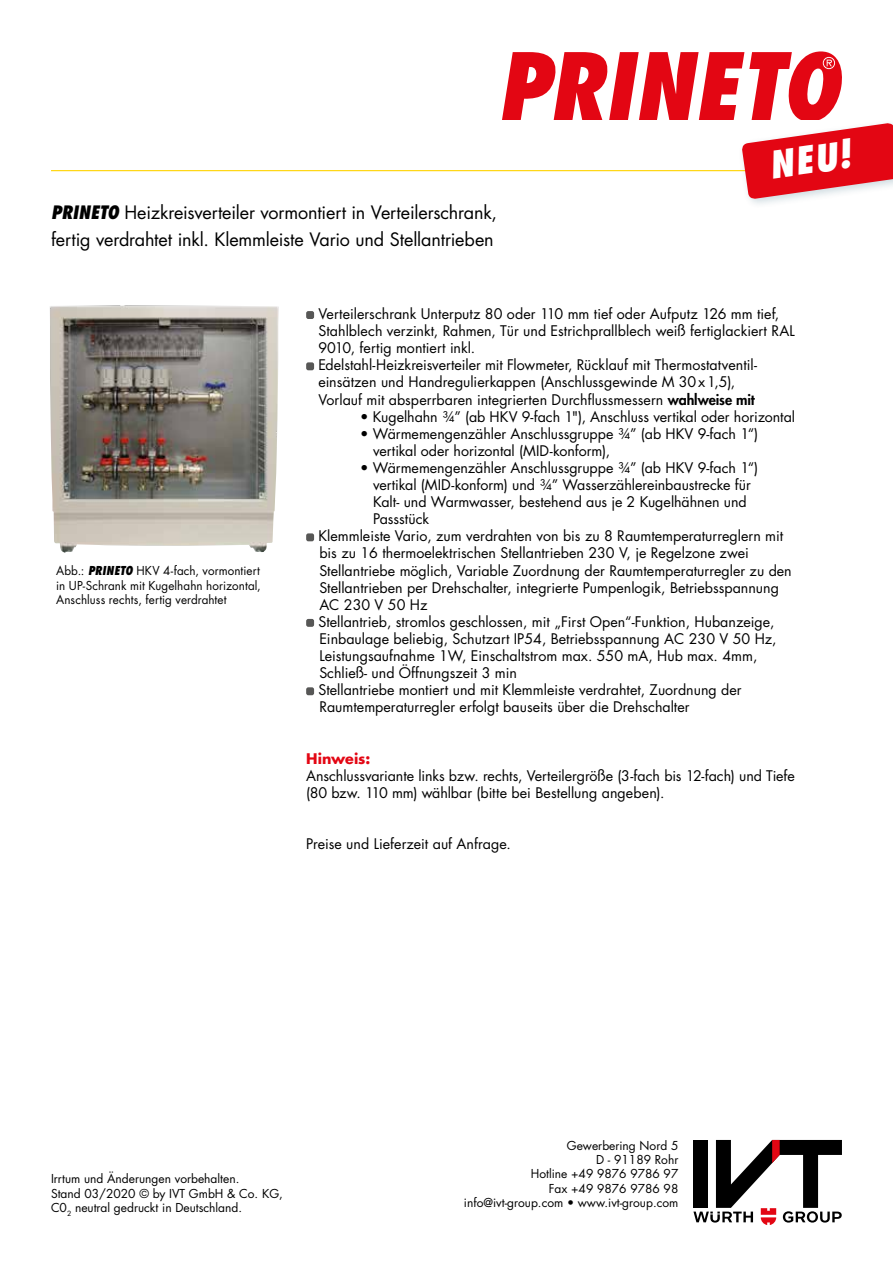
<style>
.page{position:relative;width:893px;height:1263px;background:#fff}
.page>*{position:absolute;margin:0;border:0;box-sizing:border-box;transform-origin:0 0}
.t1{font:italic 800 condensed 36.9px "Futura Std";color:#fff}
.t2{font:18px/27px "Futura Std";letter-spacing:-.01em;color:#000}
.t3{font:14.25px/17.1px "Futura Std";color:#000}
.t4{font:700 14.25px "Futura Std";color:#e30613}
.t5{font:12px/14.2px "Futura Std";color:#000;text-align:right}
.s1{font-weight:800;font-style:italic;font-stretch:condensed}
.s2{font-weight:800}
</style>
<div class="page">
<svg style="left:693px;top:1140px;width:149px;height:85px"></svg>
<hr style="left:51px;top:170px;width:842px;height:1px;background:#ffd300">
<div style="left:306px;top:619px;width:8px;height:8px;background:#575756;border-radius:2px"></div>
<div style="left:306px;top:687px;width:8px;height:8px;background:#575756;border-radius:2px"></div>
<img style="left:50px;top:305px;width:264px;height:248px">
<svg style="left:502px;top:51px;width:391px;height:149px"></svg>
<p class="t2" style="left:51px;top:199px;width:447px"><span class="s1">PRINETO</span> Heizkreisverteiler vormontiert in Verteilerschrank, fertig verdrahtet inkl. Klemmleiste Vario und Stellantrieben</p>
<h1 class="t1" style="left:766px;top:142px;width:82px;rotate:-8deg">NEU!</h1>
<p class="t5" style="left:56px;top:564px;width:206px;text-align:justify">Abb.: <span class="s1">PRINETO</span> HKV 4-fach, vormontiert in UP-Schrank mit Kugelhahn horizontal, Anschluss rechts, fertig verdrahtet</p>
<p class="t3" style="left:318px;top:305px;width:478px">Verteilerschrank Unterputz 80 oder 110 mm tief oder Aufputz 126 mm tief, Stahlblech verzinkt, Rahmen, Tür und Estrichprallblech weiß fertiglackiert RAL 9010, fertig montiert inkl.<br>Edelstahl-Heizkreisverteiler mit Flowmeter, Rücklauf mit Thermostatventil&shy;einsätzen und Handregulierkappen (Anschlussgewinde M 30x1,5),<br>Vorlauf mit absperrbaren integrierten Durchflussmessern <span class="s2">wahlweise mit</span></p>
<p class="t3" style="left:360px;top:408px;width:436px">• Kugelhahn 3/4” (ab HKV 9-fach 1"), Anschluss vertikal oder horizontal</p>
<p class="t3" style="left:373px;top:425px;width:387px;text-indent:-13px">• Wärmemengenzähler Anschlussgruppe 3/4” (ab HKV 9-fach 1“) vertikal oder horizontal (MID-konform),</p>
<p class="t3" style="left:360px;top:459px;width:400px">• Wärmemengenzähler Anschlussgruppe 3/4” (ab HKV 9-fach 1“)</p>
<p class="t3" style="left:373px;top:476px;width:379px">vertikal (MID-konform) und 3/4” Wasserzählereinbaustrecke für</p>
<p class="t3" style="left:373px;top:493px;width:375px">Kalt- und Warmwasser, bestehend aus je 2 Kugelhähnen und</p>
<p class="t3" style="left:373px;top:511px;width:58px">Passstück</p>
<p class="t3" style="left:318px;top:528px;width:466px">Klemmleiste Vario, zum verdrahten von bis zu 8 Raumtemperaturreglern mit</p>
<p class="t3" style="left:319px;top:545px;width:431px">bis zu 16 thermoelektrischen Stellantrieben 230 V, je Regelzone zwei</p>
<p class="t3" style="left:319px;top:562px;width:474px">Stellantriebe möglich, Variable Zuordnung der Raumtemperaturregler zu den</p>
<p class="t3" style="left:319px;top:579px;width:461px">Stellantrieben per Drehschalter, integrierte Pumpenlogik, Betriebsspannung</p>
<p class="t3" style="left:319px;top:596px;width:110px">AC 230 V 50 Hz</p>
<p class="t3" style="left:318px;top:613px;width:458px">Stellantrieb, stromlos geschlossen, mit „First Open“-Funktion, Hubanzeige,</p>
<p class="t3" style="left:319px;top:630px;width:459px">Einbaulage beliebig, Schutzart IP54, Betriebsspannung AC 230 V 50 Hz,</p>
<p class="t3" style="left:319px;top:647px;width:440px">Leistungsaufnahme 1W, Einschaltstrom max. 550 mA, Hub max. 4mm,</p>
<p class="t3" style="left:319px;top:664px;width:199px">Schließ- und Öffnungszeit 3 min</p>
<p class="t3" style="left:318px;top:682px;width:425px">Stellantriebe montiert und mit Klemmleiste verdrahtet, Zuordnung der</p>
<p class="t3" style="left:319px;top:699px;width:372px">Raumtemperaturregler erfolgt bauseits über die Drehschalter</p>
<p class="t4" style="left:306px;top:749px;width:66px">Hinweis:</p>
<p class="t3" style="left:306px;top:767px;width:490px">Anschlussvariante links bzw. rechts, Verteilergröße (3-fach bis 12-fach) und Tiefe (80 bzw. 110 mm) wählbar (bitte bei Bestellung angeben).</p>
<p class="t3" style="left:306px;top:835px;width:206px">Preise und Lieferzeit auf Anfrage.</p>
<p class="t5" style="left:51px;top:1172px;width:233px;text-align:left">Irrtum und Änderungen vorbehalten.<br>Stand 03/2020 © by IVT GmbH &amp; Co. KG,<br>C0<sub>2</sub> neutral gedruckt in Deutschland.</p>
<p class="t5" style="left:464px;top:1138px;width:216px">Gewerbering Nord 5<br>D - 91189 Rohr<br>Hotline +49 9876 9786 97<br>Fax +49 9876 9786 98 info@ivt-group.com • www.ivt-group.com</p>
</div>
